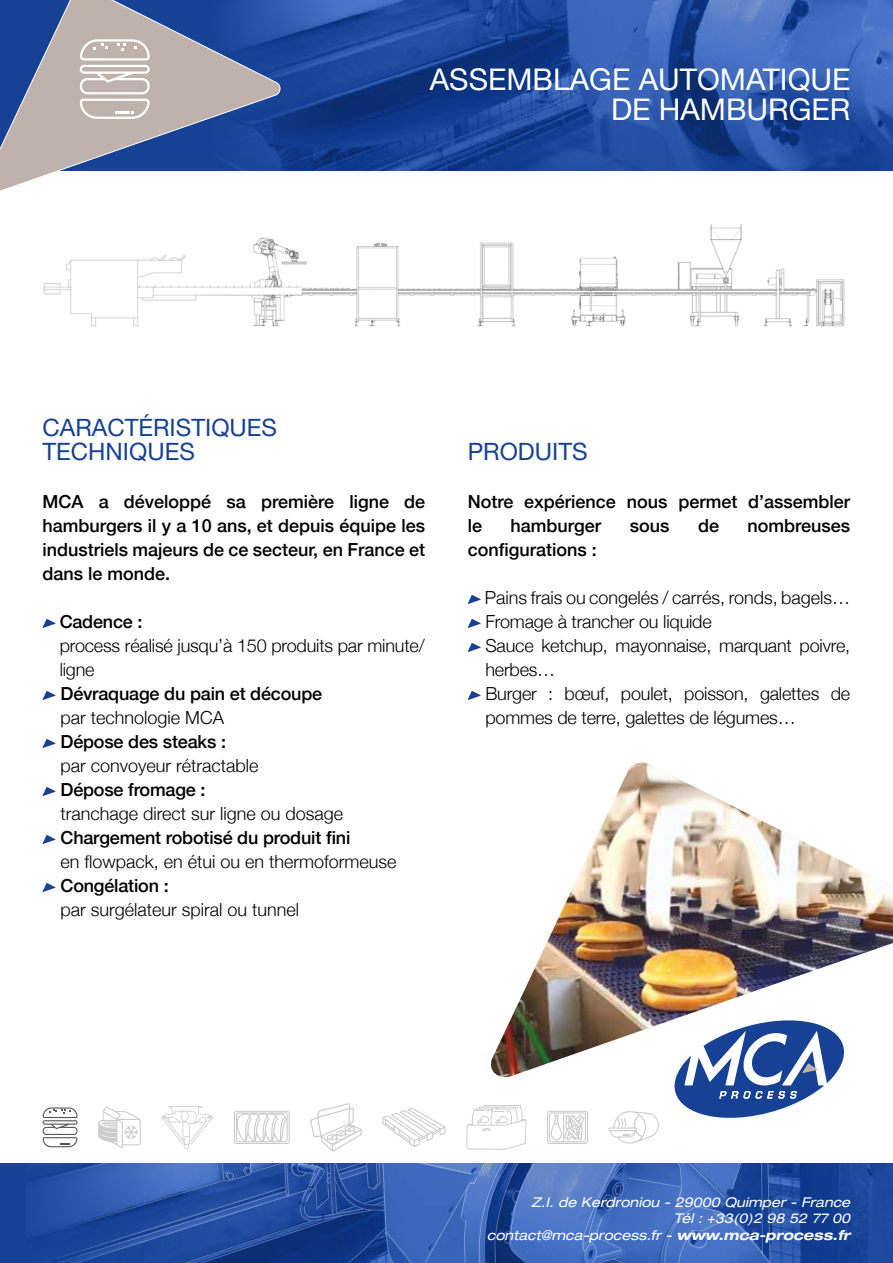
<style>
.page{position:relative;width:893px;height:1263px;background:#fff}
.page>*{position:absolute;margin:0;border:0;box-sizing:border-box;transform-origin:0 0}
.t1{font:30px/30px "Helvetica Neue LT Std";color:#fff;text-align:right}
.t2{font:24px/24px "Helvetica Neue LT Std";color:#164194}
.t3{font:300 18px/24px "Helvetica Neue";letter-spacing:-.01em;color:#000}
.t4{font:500 18px/24px "Helvetica Neue";color:#000;text-align:justify}
.t5{font:italic expanded 13.5px/16.2px "Helvetica Neue LT Std";color:#fff;text-align:right}
.s1{font-weight:700}
</style>
<div class="page">
<img style="left:283px;top:0;width:610px;height:170px">
<img style="left:43px;top:224px;width:802px;height:103px">
<svg style="left:0;top:0;width:283px;height:191px"></svg>
<img style="left:491px;top:763px;width:402px;height:315px">
<svg style="left:42px;top:619px;width:14px;height:9px"></svg>
<svg style="left:42px;top:691px;width:14px;height:9px"></svg>
<svg style="left:42px;top:739px;width:14px;height:9px"></svg>
<svg style="left:42px;top:787px;width:14px;height:9px"></svg>
<svg style="left:42px;top:835px;width:14px;height:9px"></svg>
<svg style="left:42px;top:883px;width:14px;height:9px"></svg>
<svg style="left:468px;top:595px;width:13px;height:9px"></svg>
<svg style="left:468px;top:619px;width:13px;height:9px"></svg>
<svg style="left:468px;top:643px;width:13px;height:9px"></svg>
<svg style="left:468px;top:691px;width:13px;height:9px"></svg>
<svg style="left:80px;top:39px;width:70px;height:80px"></svg>
<svg style="left:668px;top:1016px;width:182px;height:102px"></svg>
<svg style="left:43px;top:1107px;width:35px;height:40px"></svg>
<svg style="left:161px;top:1106px;width:53px;height:43px"></svg>
<svg style="left:466px;top:1105px;width:61px;height:45px"></svg>
<svg style="left:608px;top:1111px;width:51px;height:32px"></svg>
<svg style="left:310px;top:1103px;width:52px;height:49px"></svg>
<svg style="left:98px;top:1106px;width:43px;height:42px"></svg>
<svg style="left:234px;top:1111px;width:56px;height:33px"></svg>
<svg style="left:382px;top:1108px;width:63px;height:39px"></svg>
<svg style="left:547px;top:1111px;width:41px;height:33px"></svg>
<div style="left:0;top:1164px;width:893px;height:99px;background:#164194"></div>
<img style="left:854px;top:1164px;width:39px;height:96px">
<svg style="left:33px;top:1164px;width:821px;height:99px"></svg>
<h1 class="t1" style="left:430px;top:64px;width:422px">ASSEMBLAGE AUTOMATIQUE<br>DE HAMBURGER</h1>
<h2 class="t2" style="left:43px;top:415px;width:236px">CARACTÉRISTIQUES<br>TECHNIQUES</h2>
<p class="t4" style="left:43px;top:488px;width:384px">MCA a développé sa première ligne de hamburgers il y a 10 ans, et depuis équipe les industriels majeurs de ce secteur, en France et dans le monde.</p>
<p class="t4" style="left:60px;top:608px;width:84px">Cadence :</p>
<p class="t3" style="left:60px;top:632px;width:366px">process réalisé jusqu’à 150 produits par minute/ ligne</p>
<p class="t4" style="left:61px;top:680px;width:263px">Dévraquage du pain et découpe</p>
<p class="t3" style="left:61px;top:704px;width:165px">par technologie MCA</p>
<p class="t4" style="left:61px;top:728px;width:167px">Dépose des steaks :</p>
<p class="t3" style="left:61px;top:752px;width:200px">par convoyeur rétractable</p>
<p class="t4" style="left:61px;top:776px;width:147px">Dépose fromage :</p>
<p class="t3" style="left:61px;top:800px;width:284px">tranchage direct sur ligne ou dosage</p>
<p class="t4" style="left:61px;top:824px;width:291px">Chargement robotisé du produit fini</p>
<p class="t3" style="left:61px;top:848px;width:338px">en flowpack, en étui ou en thermoformeuse</p>
<p class="t4" style="left:61px;top:872px;width:110px">Congélation :</p>
<p class="t3" style="left:61px;top:896px;width:240px">par surgélateur spiral ou tunnel</p>
<h2 class="t2" style="left:468px;top:439px;width:121px">PRODUITS</h2>
<p class="t4" style="left:468px;top:488px;width:384px">Notre expérience nous permet d’assembler le</p>
<p class="t4" style="left:511px;top:512px;width:92px">hamburger</p>
<p class="t4" style="left:630px;top:512px;width:41px">sous</p>
<p class="t4" style="left:698px;top:512px;width:23px">de</p>
<p class="t4" style="left:747px;top:512px;width:104px">nombreuses</p>
<p class="t4" style="left:468px;top:536px;width:131px">configurations :</p>
<p class="t3" style="left:485px;top:584px;width:367px">Pains frais ou congelés / carrés, ronds, bagels… Fromage à trancher ou liquide<br>Sauce ketchup, mayonnaise, marquant poivre, herbes…<br>Burger : bœuf, poulet, poisson, galettes de pommes de terre, galettes de légumes…</p>
<p class="t5" style="left:487px;top:1194px;width:365px">Z.I. de Kerdroniou - 29000 Quimper - France<br>Tél : +33(0)2 98 52 77 00<br>contact@mca-process.fr - <span class="s1">www.mca-process.fr</span></p>
</div>
